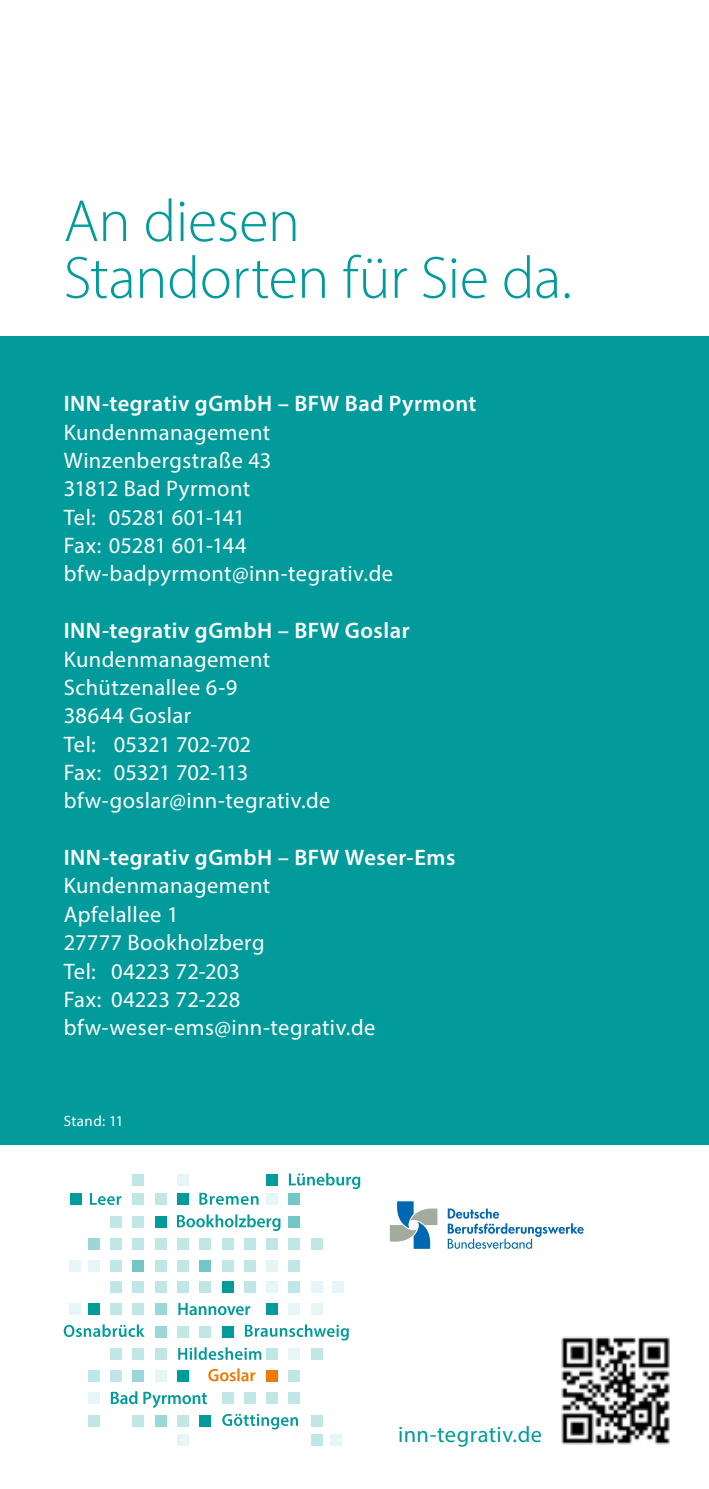
<style>
.page{position:relative;width:709px;height:1489px;background:#fff}
.page>*{position:absolute;margin:0;border:0;box-sizing:border-box;transform-origin:0 0}
.t1{font:300 60px/56.8px "Myriad Pro";letter-spacing:-.005em;color:#009b9a}
.t2{font:22.5px/28.2px "Myriad Pro";letter-spacing:.015em;color:#fff}
.t3{font:600 22.5px "Myriad Pro";letter-spacing:.025em;color:#fff}
.t4{font:22.5px "Myriad Pro";letter-spacing:.015em;color:#009b9a}
.t5{font:15px "Myriad Pro";letter-spacing:.03em;color:#fff}
</style>
<div class="page">
<svg style="left:390px;top:1201px;width:47px;height:47px"></svg>
<svg style="left:448px;top:1208px;width:135px;height:40px"></svg>
<div style="left:0;top:336px;width:709px;height:808px;background:#009b9a"></div>
<img style="left:561px;top:1336px;width:109px;height:108px">
<div style="left:178px;top:1281px;width:11px;height:11px;background:#c0e6e6"></div>
<div style="left:200px;top:1281px;width:11px;height:11px;background:#c0e6e6"></div>
<div style="left:222px;top:1281px;width:11px;height:11px;background:#009b9a"></div>
<div style="left:244px;top:1281px;width:11px;height:11px;background:#c0e6e6"></div>
<div style="left:267px;top:1281px;width:11px;height:11px;background:#e6f5f5"></div>
<div style="left:267px;top:1260px;width:11px;height:11px;background:#e6f5f5"></div>
<div style="left:88px;top:1303px;width:11px;height:11px;background:#009b9a"></div>
<div style="left:69px;top:1303px;width:11px;height:11px;background:#e6f5f5"></div>
<div style="left:267px;top:1303px;width:11px;height:11px;background:#009b9a"></div>
<div style="left:111px;top:1281px;width:11px;height:11px;background:#c0e6e6"></div>
<div style="left:289px;top:1281px;width:11px;height:11px;background:#c0e6e6"></div>
<div style="left:289px;top:1260px;width:11px;height:11px;background:#c0e6e6"></div>
<div style="left:111px;top:1303px;width:11px;height:11px;background:#c0e6e6"></div>
<div style="left:289px;top:1303px;width:11px;height:11px;background:#e6f5f5"></div>
<div style="left:133px;top:1281px;width:11px;height:11px;background:#c0e6e6"></div>
<div style="left:133px;top:1303px;width:11px;height:11px;background:#c0e6e6"></div>
<div style="left:311px;top:1303px;width:11px;height:11px;background:#e6f5f5"></div>
<div style="left:311px;top:1281px;width:11px;height:11px;background:#e6f5f5"></div>
<div style="left:332px;top:1281px;width:11px;height:11px;background:#e6f5f5"></div>
<div style="left:155px;top:1281px;width:11px;height:11px;background:#c0e6e6"></div>
<div style="left:155px;top:1303px;width:11px;height:11px;background:#9ad7d6"></div>
<div style="left:178px;top:1325px;width:11px;height:12px;background:#c0e6e6"></div>
<div style="left:178px;top:1193px;width:11px;height:11px;background:#009b9a"></div>
<div style="left:178px;top:1173px;width:11px;height:11px;background:#e6f5f5"></div>
<div style="left:178px;top:1434px;width:11px;height:11px;background:#e6f5f5"></div>
<div style="left:330px;top:1434px;width:11px;height:11px;background:#e6f5f5"></div>
<div style="left:178px;top:1370px;width:11px;height:11px;background:#009b9a"></div>
<div style="left:178px;top:1238px;width:11px;height:11px;background:#c0e6e6"></div>
<div style="left:178px;top:1260px;width:11px;height:11px;background:#c0e6e6"></div>
<div style="left:178px;top:1414px;width:11px;height:11px;background:#c0e6e6"></div>
<div style="left:200px;top:1325px;width:11px;height:12px;background:#c0e6e6"></div>
<div style="left:200px;top:1238px;width:11px;height:11px;background:#c0e6e6"></div>
<div style="left:200px;top:1260px;width:11px;height:11px;background:#73c8c7"></div>
<div style="left:200px;top:1414px;width:11px;height:11px;background:#009b9a"></div>
<div style="left:222px;top:1325px;width:11px;height:12px;background:#009b9a"></div>
<div style="left:222px;top:1238px;width:11px;height:11px;background:#c0e6e6"></div>
<div style="left:222px;top:1392px;width:11px;height:11px;background:#c0e6e6"></div>
<div style="left:222px;top:1260px;width:11px;height:11px;background:#c0e6e6"></div>
<div style="left:244px;top:1238px;width:11px;height:11px;background:#c0e6e6"></div>
<div style="left:244px;top:1392px;width:11px;height:11px;background:#c0e6e6"></div>
<div style="left:244px;top:1260px;width:11px;height:11px;background:#c0e6e6"></div>
<div style="left:267px;top:1193px;width:11px;height:11px;background:#e6f5f5"></div>
<div style="left:267px;top:1174px;width:11px;height:11px;background:#009b9a"></div>
<div style="left:267px;top:1348px;width:11px;height:11px;background:#c0e6e6"></div>
<div style="left:88px;top:1370px;width:11px;height:11px;background:#c0e6e6"></div>
<div style="left:88px;top:1238px;width:11px;height:11px;background:#9ad7d6"></div>
<div style="left:267px;top:1370px;width:11px;height:11px;background:#f17900"></div>
<div style="left:267px;top:1238px;width:11px;height:11px;background:#c0e6e6"></div>
<div style="left:88px;top:1392px;width:11px;height:11px;background:#e6f5f5"></div>
<div style="left:88px;top:1260px;width:11px;height:11px;background:#e6f5f5"></div>
<div style="left:69px;top:1260px;width:11px;height:11px;background:#e6f5f5"></div>
<div style="left:267px;top:1392px;width:11px;height:11px;background:#c0e6e6"></div>
<div style="left:88px;top:1414px;width:11px;height:11px;background:#c0e6e6"></div>
<div style="left:289px;top:1193px;width:11px;height:11px;background:#73c8c7"></div>
<div style="left:111px;top:1348px;width:11px;height:11px;background:#c0e6e6"></div>
<div style="left:111px;top:1215px;width:11px;height:11px;background:#c0e6e6"></div>
<div style="left:289px;top:1348px;width:11px;height:11px;background:#e6f5f5"></div>
<div style="left:289px;top:1215px;width:11px;height:11px;background:#73c8c7"></div>
<div style="left:111px;top:1370px;width:11px;height:11px;background:#c0e6e6"></div>
<div style="left:111px;top:1238px;width:11px;height:11px;background:#c0e6e6"></div>
<div style="left:289px;top:1370px;width:11px;height:11px;background:#c0e6e6"></div>
<div style="left:289px;top:1238px;width:11px;height:11px;background:#c0e6e6"></div>
<div style="left:111px;top:1260px;width:11px;height:11px;background:#c0e6e6"></div>
<div style="left:289px;top:1392px;width:11px;height:11px;background:#c0e6e6"></div>
<div style="left:133px;top:1193px;width:11px;height:11px;background:#c0e6e6"></div>
<div style="left:133px;top:1348px;width:11px;height:11px;background:#c0e6e6"></div>
<div style="left:133px;top:1215px;width:11px;height:11px;background:#c0e6e6"></div>
<div style="left:311px;top:1348px;width:11px;height:11px;background:#c0e6e6"></div>
<div style="left:133px;top:1370px;width:11px;height:11px;background:#9ad7d6"></div>
<div style="left:133px;top:1238px;width:11px;height:11px;background:#c0e6e6"></div>
<div style="left:311px;top:1238px;width:11px;height:11px;background:#c0e6e6"></div>
<div style="left:133px;top:1260px;width:11px;height:11px;background:#73c8c7"></div>
<div style="left:133px;top:1414px;width:11px;height:11px;background:#c0e6e6"></div>
<div style="left:311px;top:1414px;width:11px;height:11px;background:#c0e6e6"></div>
<div style="left:311px;top:1433px;width:11px;height:12px;background:#c0e6e6"></div>
<div style="left:155px;top:1325px;width:11px;height:12px;background:#9ad7d6"></div>
<div style="left:155px;top:1193px;width:11px;height:11px;background:#c0e6e6"></div>
<div style="left:155px;top:1348px;width:11px;height:11px;background:#c0e6e6"></div>
<div style="left:155px;top:1215px;width:11px;height:11px;background:#009b9a"></div>
<div style="left:155px;top:1370px;width:11px;height:11px;background:#e6f5f5"></div>
<div style="left:155px;top:1238px;width:11px;height:11px;background:#c0e6e6"></div>
<div style="left:155px;top:1260px;width:11px;height:11px;background:#c0e6e6"></div>
<div style="left:155px;top:1414px;width:11px;height:11px;background:#9ad7d6"></div>
<svg style="left:177px;top:1214px;width:103px;height:16px"></svg>
<svg style="left:178px;top:1302px;width:72px;height:13px"></svg>
<svg style="left:208px;top:1368px;width:47px;height:13px"></svg>
<svg style="left:111px;top:1391px;width:96px;height:16px"></svg>
<div style="left:133px;top:1174px;width:11px;height:11px;background:#c0e6e6"></div>
<div style="left:70px;top:1193px;width:11px;height:11px;background:#009b9a"></div>
<svg style="left:245px;top:1324px;width:104px;height:16px"></svg>
<svg style="left:178px;top:1347px;width:83px;height:12px"></svg>
<svg style="left:222px;top:1413px;width:76px;height:16px"></svg>
<svg style="left:64px;top:1324px;width:80px;height:12px"></svg>
<svg style="left:90px;top:1193px;width:31px;height:11px"></svg>
<svg style="left:199px;top:1192px;width:59px;height:12px"></svg>
<svg style="left:289px;top:1172px;width:71px;height:16px"></svg>
<h1 class="t1" style="left:64px;top:192px;width:509px">An diesen<br>Standorten für Sie da.</h1>
<p class="t3" style="left:64px;top:389px;width:414px">INN-tegrativ gGmbH – BFW Bad Pyrmont</p>
<p class="t2" style="left:64px;top:417px;width:331px">Kundenmanagement<br>Winzenbergstraße 43<br>31812 Bad Pyrmont<br>Tel: 05281 601-141<br>Fax: 05281 601-144 bfw-badpyrmont@inn-tegrativ.de</p>
<p class="t3" style="left:64px;top:616px;width:347px">INN-tegrativ gGmbH – BFW Goslar</p>
<p class="t2" style="left:64px;top:644px;width:268px">Kundenmanagement<br>Schützenallee 6-9<br>38644 Goslar<br>Tel: 05321 702-702<br>Fax: 05321 702-113 bfw-goslar@inn-tegrativ.de</p>
<p class="t3" style="left:64px;top:843px;width:393px">INN-tegrativ gGmbH – BFW Weser-Ems</p>
<p class="t2" style="left:64px;top:871px;width:313px">Kundenmanagement<br>Apfelallee 1<br>27777 Bookholzberg<br>Tel: 04223 72-203<br>Fax: 04223 72-228 bfw-weser-ems@inn-tegrativ.de</p>
<p class="t5" style="left:64px;top:1111px;width:61px">Stand: 11</p>
<p class="t4" style="left:398px;top:1420px;width:146px">inn-tegrativ.de</p>
</div>
